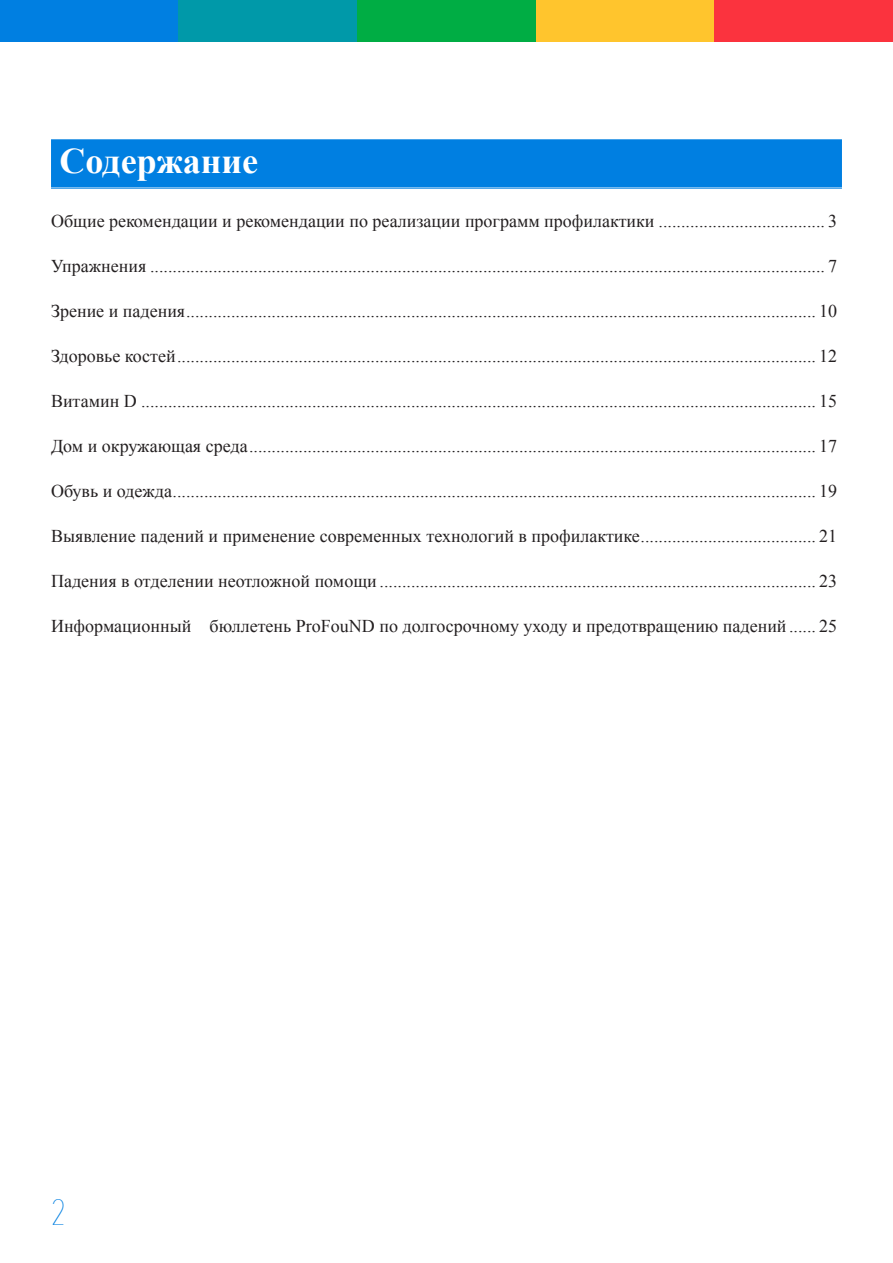
<style>
.page{position:relative;width:893px;height:1263px;background:#fff}
.page>*{position:absolute;margin:0;border:0;box-sizing:border-box;transform-origin:0 0}
.Headline{font:700 36px "Times New Roman";color:#fff}
.t1{font:200 36px "Avenir Next Condensed";color:#007fe1}
.Body_text{font:18px "Times New Roman";color:#231f20}
</style>
<div class="page">
<div style="left:0;top:0;width:179px;height:41px;background:#007fe1"></div>
<div style="left:179px;top:0;width:178px;height:41px;background:#0099a9"></div>
<div style="left:357px;top:0;width:179px;height:41px;background:#00ad44"></div>
<div style="left:536px;top:0;width:178px;height:41px;background:#ffc52d"></div>
<div style="left:714px;top:0;width:179px;height:41px;background:#fb333e"></div>
<div style="left:51px;top:139px;width:791px;height:48px;background:#007fe1"></div>
<hr style="left:51px;top:188px;width:791px;height:1px;background:#007fe1">
<p class="Headline" style="left:60px;top:136px;width:200px">Содержание</p>
<p class="Body_text" style="left:51px;top:209px;width:787px">Общие рекомендации и рекомендации по реализации программ профилактики ..................................... 3</p>
<p class="Body_text" style="left:51px;top:254px;width:787px">Упражнения ...................................................................................................................................................... 7</p>
<p class="Body_text" style="left:51px;top:299px;width:787px">Зрение и падения............................................................................................................................................ 10</p>
<p class="Body_text" style="left:51px;top:344px;width:787px">Здоровье костей.............................................................................................................................................. 12</p>
<p class="Body_text" style="left:51px;top:389px;width:787px">Витамин D ...................................................................................................................................................... 15</p>
<p class="Body_text" style="left:51px;top:434px;width:787px">Дом и окружающая среда.............................................................................................................................. 17</p>
<p class="Body_text" style="left:51px;top:479px;width:787px">Обувь и одежда............................................................................................................................................... 19</p>
<p class="Body_text" style="left:51px;top:524px;width:787px">Выявление падений и применение современных технологий в профилактике....................................... 21</p>
<p class="Body_text" style="left:51px;top:569px;width:787px">Падения в отделении неотложной помощи ................................................................................................. 23</p>
<p class="Body_text" style="left:51px;top:614px;width:787px">Информационный бюллетень ProFouND по долгосрочному уходу и предотвращению падений ...... 25</p>
<p class="t1" style="left:51px;top:1190px;width:17px">2</p>
</div>
